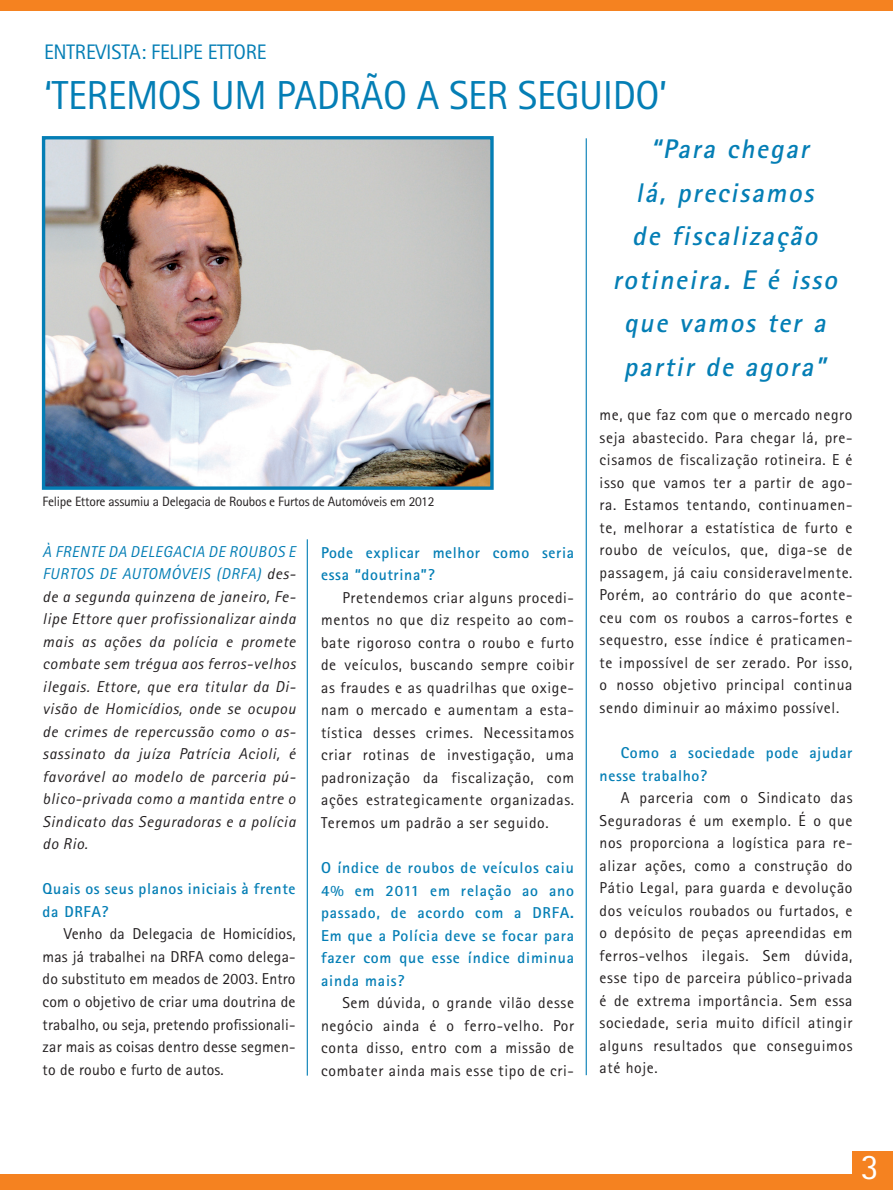
<style>
.page{position:relative;width:893px;height:1190px;background:#fff}
.page>*{position:absolute;margin:0;border:0;box-sizing:border-box;transform-origin:0 0}
.t1{font:40.5px "Rotis Sans Serif";letter-spacing:-.01em;color:#047eb5}
.t2{font:36px "Rotis Sans Serif";color:#fff}
.t3{font:italic 700 27px/43.5px "Rotis Sans Serif";color:#047eb5;text-align:center}
.t4{font:21px "Rotis Sans Serif";letter-spacing:-.01em;color:#047eb5}
.t5{font:15.75px/22.5px "Rotis Sans Serif";letter-spacing:.04em;color:#231f20;text-align:justify}
.t6{font:italic 15.75px/22.5px "Rotis Sans Serif";letter-spacing:.04em;color:#231f20;text-align:justify}
.t7{font:700 15.75px/22.5px "Rotis Sans Serif";letter-spacing:.04em;color:#047eb5}
.t8{font:13.5px "Rotis Sans Serif";letter-spacing:-.02em;color:#231f20}
.s1{color:#047eb5}
</style>
<div class="page">
<div style="left:0;top:0;width:892px;height:11px;background:#f58220"></div>
<div style="left:0;top:1174px;width:892px;height:15px;background:#f58220"></div>
<div style="left:852px;top:1151px;width:40px;height:38px;background:#f58220"></div>
<hr style="left:585px;top:138px;width:1px;height:937px;background:#047eb5">
<hr style="left:307px;top:539px;width:1px;height:536px;background:#047eb5">
<img style="left:46px;top:140px;width:443px;height:346px">
<div style="left:42px;top:136px;width:451px;height:354px;border:3px solid #047eb5"></div>
<h3 class="t4" style="left:44px;top:39px;width:201px">ENTREVI STA: Felipe Ettore</h3>
<h1 class="t1" style="left:44px;top:71px;width:30px">‘Teremos</h1>
<h1 class="t1" style="left:211px;top:71px;width:329px">um padrão a ser segu</h1>
<h1 class="t1" style="left:602px;top:71px;width:66px">ido’</h1>
<h3 class="t3" style="left:612px;top:127px;width:231px">“Para chegar<br>lá, precisamos<br>de fiscalização rotineira. E é isso que vamos ter a partir de agora”</h3>
<p class="t8" style="left:43px;top:494px;width:393px">Felipe Ettore assumiu a Delegacia de Roubos e Furtos de Automóveis em 2012</p>
<p class="t6" style="left:43px;top:540px;width:254px"><span class="s1">À FRENTE DA DELEGACIA DE ROUBOS E FURTOS DE AUTOMÓVEIS (DRFA)</span> des&shy;de a segunda quinzena de janeiro, Fe&shy;lipe Ettore quer profissionalizar ainda mais as ações da polícia e promete combate sem trégua aos ferros-velhos ilegais. Ettore, que era titular da Di&shy;visão de Homicídios, onde se ocupou de crimes de repercussão como o as&shy;sassinato da juíza Patrícia Acioli, é favorável ao modelo de parceria pú&shy;blico-privada como a mantida entre o Sindicato das Seguradoras e a polícia do Rio.</p>
<p class="t7" style="left:43px;top:877px;width:254px">Quais os seus planos iniciais à frente da DRFA?</p>
<p class="t5" style="left:43px;top:922px;width:254px;text-indent:21px">Venho da Delegacia de Homicídios, mas já trabalhei na DRFA como delega&shy;do substituto em meados de 2003. Entro com o objetivo de criar uma doutrina de trabalho, ou seja, pretendo profissionali&shy;zar mais as coisas dentro desse segmen&shy;to de roubo e furto de autos.</p>
<p class="t7" style="left:321px;top:541px;width:254px">Pode explicar melhor como seria essa “doutrina”?</p>
<p class="t5" style="left:321px;top:586px;width:254px;text-indent:21px">Pretendemos criar alguns procedi&shy;mentos no que diz respeito ao com&shy;bate rigoroso contra o roubo e furto de veículos, buscando sempre coibir as fraudes e as quadrilhas que oxige&shy;nam o mercado e aumentam a esta&shy;tística desses crimes. N ecessitamos criar rotinas de investigação, uma padronização da fiscalização, com ações estrategicamente organizadas.<br>Teremos um padrão a ser seguido.</p>
<p class="t7" style="left:321px;top:856px;width:254px;text-align:justify">O índice de roubos de veículos caiu 4% em 2011 em relação ao ano passado, de acordo com a DRFA.<br>Em que a Polícia deve se focar para fazer com que esse índice diminua ainda mais?</p>
<p class="t5" style="left:321px;top:991px;width:254px;text-indent:21px">Sem dúvida, o grande vilão desse negócio ainda é o ferro-velho. Por conta disso, entro com a missão de combater ainda mais esse tipo de cri-</p>
<p class="t5" style="left:599px;top:403px;width:254px">me, que faz com que o mercado negro seja abastecido. Para chegar lá, pre&shy;cisamos de fiscalização rotineira. E é isso que vamos ter a partir de ago&shy;ra. Estamos tentando, continuamen&shy;te, melhorar a estatística de furto e roubo de veículos, que, diga-se de passagem, já caiu consideravelmente.<br>Porém, ao contrário do que aconte&shy;ceu com os roubos a carros-fortes e sequestro, esse índice é praticamen&shy;te impossível de ser zerado. Por isso, o nosso objetivo principal continua sendo diminuir ao máximo possível.</p>
<p class="t7" style="left:599px;top:741px;width:254px;text-indent:21px">Como a sociedade pode ajudar nesse trabalho?</p>
<p class="t5" style="left:599px;top:786px;width:254px;text-indent:21px">A parceria com o Sindicato das Seguradoras é um exemplo. É o que nos proporciona a logística para re&shy;alizar ações, como a construção do Pátio Legal, para guarda e devolução dos veículos roubados ou furtados, e o depósito de peças apreendidas em ferros-velhos ilegais. Sem dúvida, esse tipo de parceira público-privada é de extrema importância. Sem essa sociedade, seria muito difícil atingir alguns resultados que conseguimos até hoje.</p>
<h2 class="t2" style="left:860px;top:1145px;width:19px">3</h2>
</div>
